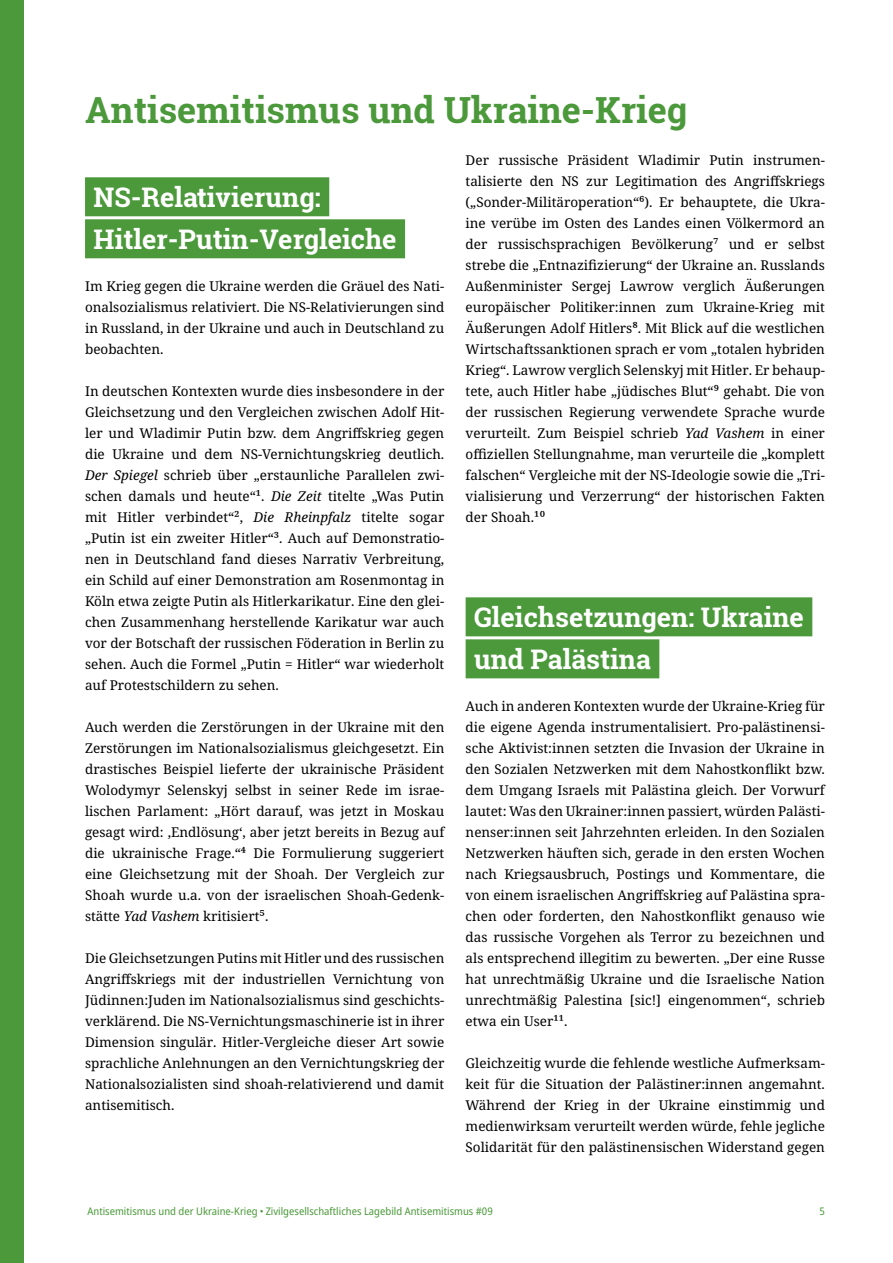
<style>
.page{position:relative;width:893px;height:1263px;background:#fff}
.page>*{position:absolute;margin:0;border:0;box-sizing:border-box;transform-origin:0 0}
.t1{font:700 36px "Roboto Slab";color:#4b993a}
.t2{font:700 27px/42px "Roboto Slab";color:#fff}
.t3{font:13.5px/21px "Noto Serif";color:#000;text-align:justify}
.t4{font:semi-condensed 10.5px "Noto Sans";color:#4b993a}
.s1{font-style:italic}
.s2{font-family:"Source Sans Pro";font-stretch:normal}
</style>
<div class="page">
<div style="left:85px;top:177px;width:244px;height:39px;background:#4b993a"></div>
<div style="left:85px;top:219px;width:320px;height:39px;background:#4b993a"></div>
<div style="left:466px;top:597px;width:346px;height:39px;background:#4b993a"></div>
<div style="left:466px;top:639px;width:193px;height:39px;background:#4b993a"></div>
<div style="left:0;top:0;width:23px;height:1263px;background:#4b993a"></div>
<h1 class="t1" style="left:85px;top:85px;width:604px">Antisemitismus und Ukraine-Krieg</h1>
<h2 class="t2" style="left:94px;top:176px;width:304px">NS-Relativierung:<br>Hitler-Putin-Vergleiche</h2>
<p class="t3" style="left:85px;top:276px;width:361px">Im Krieg gegen die Ukraine werden die Gräuel des Nati&shy;onalsozialismus relativiert. Die NS-Relativierungen sind in Russland, in der Ukraine und auch in Deutschland zu beobachten.</p>
<p class="t3" style="left:85px;top:381px;width:361px">In deutschen Kontexten wurde dies insbesondere in der Gleichsetzung und den Vergleichen zwischen Adolf Hit&shy;ler und Wladimir Putin bzw. dem Angriffskrieg gegen die Ukraine und dem NS-Vernichtungskrieg deutlich.<br><span class="s1">Der Spiegel</span> schrieb über „erstaunliche Parallelen zwi&shy;schen damals und heute“1. <span class="s1">Die Zeit</span> titelte „Was Putin mit Hitler verbindet“2, <span class="s1">Die Rheinpfalz</span> titelte sogar „Putin ist ein zweiter Hitler“3. Auch auf Demonstratio&shy;nen in Deutschland fand dieses Narrativ Verbreitung, ein Schild auf einer Demonstration am Rosenmontag in Köln etwa zeigte Putin als Hitlerkarikatur. Eine den glei&shy;chen Zusammenhang herstellende Karikatur war auch vor der Botschaft der russischen Föderation in Berlin zu sehen. Auch die Formel „Putin = Hitler“ war wiederholt auf Protestschildern zu sehen.</p>
<p class="t3" style="left:85px;top:717px;width:361px">Auch werden die Zerstörungen in der Ukraine mit den Zerstörungen im Nationalsozialismus gleichgesetzt. Ein drastisches Beispiel lieferte der ukrainische Präsident Wolodymyr Selenskyj selbst in seiner Rede im israe&shy;lischen Parlament: „Hört darauf, was jetzt in Moskau gesagt wird: ‚Endlösung‘, aber jetzt bereits in Bezug auf die ukrainische Frage.“4 Die Formulierung suggeriert eine Gleichsetzung mit der Shoah. Der Vergleich zur Shoah wurde u.a. von der israelischen Shoah-Gedenk&shy;stätte <span class="s1">Yad Vashem</span> kritisiert5.</p>
<p class="t3" style="left:85px;top:948px;width:361px">Die Gleichsetzungen Putins mit Hitler und des russischen Angriffskriegs mit der industriellen Vernichtung von Jüdinnen:Juden im Nationalsozialismus sind geschichts&shy;verklärend. Die NS-Vernichtungsmaschinerie ist in ihrer Dimension singulär. Hitler-Vergleiche dieser Art sowie sprachliche Anlehnungen an den Vernichtungskrieg der Nationalsozialisten sind shoah-relativierend und damit antisemitisch.</p>
<p class="t3" style="left:466px;top:150px;width:361px">Der russische Präsident Wladimir Putin instrumen&shy;talisierte den NS zur Legitimation des Angriffskriegs („Sonder-Militäroperation“6). Er behauptete, die Ukra&shy;ine verübe im Osten des Landes einen Völkermord an der russischsprachigen Bevölkerung7 und er selbst strebe die „Entnazifizierung“ der Ukraine an. Russlands Außenminister Sergej Lawrow verglich Äußerungen europäischer Politiker:innen zum Ukraine-Krieg mit Äußerungen Adolf Hitlers8. Mit Blick auf die westlichen Wirtschaftssanktionen sprach er vom „totalen hybriden Krieg“. Lawrow verglich Selenskyj mit Hitler. Er behaup&shy;tete, auch Hitler habe „jüdisches Blut“9 gehabt. Die von der russischen Regierung verwendete Sprache wurde verurteilt. Zum Beispiel schrieb <span class="s1">Yad Vashem</span> in einer offiziellen Stellungnahme, man verurteile die „komplett falschen“ Vergleiche mit der NS-Ideologie sowie die „Tri&shy;vialisierung und Verzerrung“ der historischen Fakten der Shoah.10</p>
<h2 class="t2" style="left:474px;top:596px;width:331px">Gleichsetzungen: Ukraine und Palästina</h2>
<p class="t3" style="left:466px;top:696px;width:361px">Auch in anderen Kontexten wurde der Ukraine-Krieg für die eigene Agenda instrumentalisiert. Pro-palästinensi&shy;sche Aktivist:innen setzten die Invasion der Ukraine in den Sozialen Netzwerken mit dem Nahostkonflikt bzw. dem Umgang Israels mit Palästina gleich. Der Vorwurf lautet: Was den Ukrainer:innen passiert, würden Palästi&shy;nenser:innen seit Jahrzehnten erleiden. In den Sozialen Netzwerken häuften sich, gerade in den ersten Wochen nach Kriegsausbruch, Postings und Kommentare, die von einem israelischen Angriffskrieg auf Palästina spra&shy;chen oder forderten, den Nahostkonflikt genauso wie das russische Vorgehen als Terror zu bezeichnen und als entsprechend illegitim zu bewerten. „Der eine Russe hat unrechtmäßig Ukraine und die Israelische Nation unrechtmäßig Palestina [sic!] eingenommen“, schrieb etwa ein User11.</p>
<p class="t3" style="left:466px;top:1053px;width:361px">Gleichzeitig wurde die fehlende westliche Aufmerksam&shy;keit für die Situation der Palästiner:innen angemahnt.<br>Während der Krieg in der Ukraine einstimmig und medienwirksam verurteilt werden würde, fehle jegliche Solidarität für den palästinensischen Widerstand gegen</p>
<p class="t4" style="left:87px;top:1204px;width:407px">Antisemitismus und der Ukraine-Krieg <span class="s2">•</span> Zivilgesellschaftliches Lagebild Antisemitismus #09</p>
<p class="t4" style="left:819px;top:1204px;width:7px">5</p>
</div>
